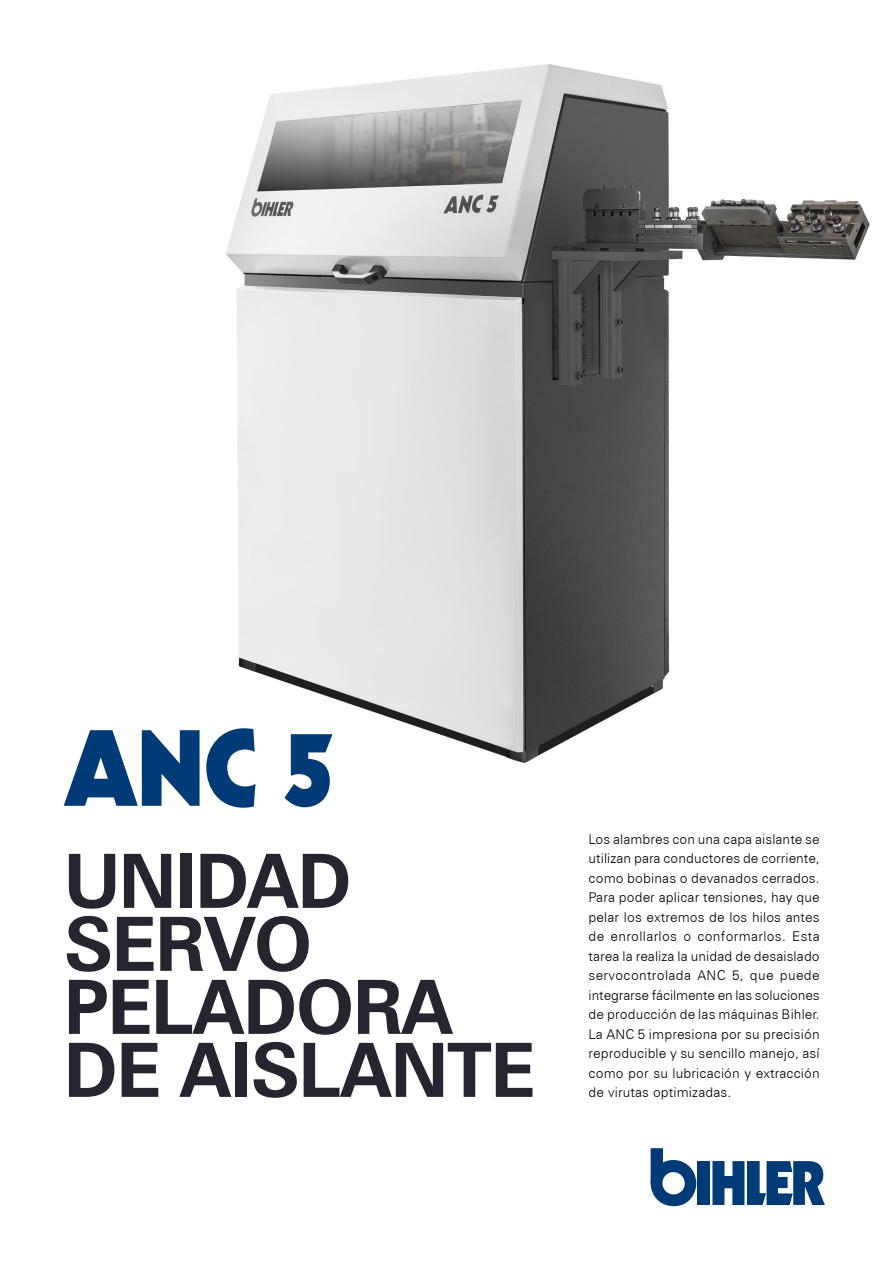
<style>
.page{position:relative;width:893px;height:1263px;background:#fff}
.page>*{position:absolute;margin:0;border:0;box-sizing:border-box;transform-origin:0 0}
.t1{font:900 105px "Kabel";color:#003a77}
.t2{font:700 75px/63px "Zurich BT";letter-spacing:-.02em;color:#28242f}
.t3{font:300 13.5px/19.5px "Zurich BT";letter-spacing:.01em;color:#000;text-align:justify}
</style>
<div class="page">
<img style="left:226px;top:64px;width:644px;height:699px">
<div style="left:698px;top:1161px;width:12px;height:44px;background:#003a77"></div>
<svg style="left:651px;top:1148px;width:45px;height:58px"></svg>
<svg style="left:712px;top:1161px;width:113px;height:44px"></svg>
<h1 class="t1" style="left:64px;top:702px;width:271px">ANC 5</h1>
<h2 class="t2" style="left:64px;top:849px;width:473px">UNIDAD<br>SERVO<br>PELADORA<br>DE AISLANTE</h2>
<p class="t3" style="left:589px;top:829px;width:233px">Los alambres con una capa aislante se utilizan para conductores de corriente, como bobinas o devanados cerrados.<br>Para poder aplicar tensiones, hay que pelar los extremos de los hilos antes de enrollarlos o conformarlos. Esta tarea la realiza la unidad de desaislado servocontrolada ANC 5, que puede integrarse fácilmente en las soluciones de producción de las máquinas Bihler.<br>La ANC 5 impresiona por su precisión reproducible y su sencillo manejo, así como por su lubricación y extracción de virutas optimizadas.</p>
</div>
